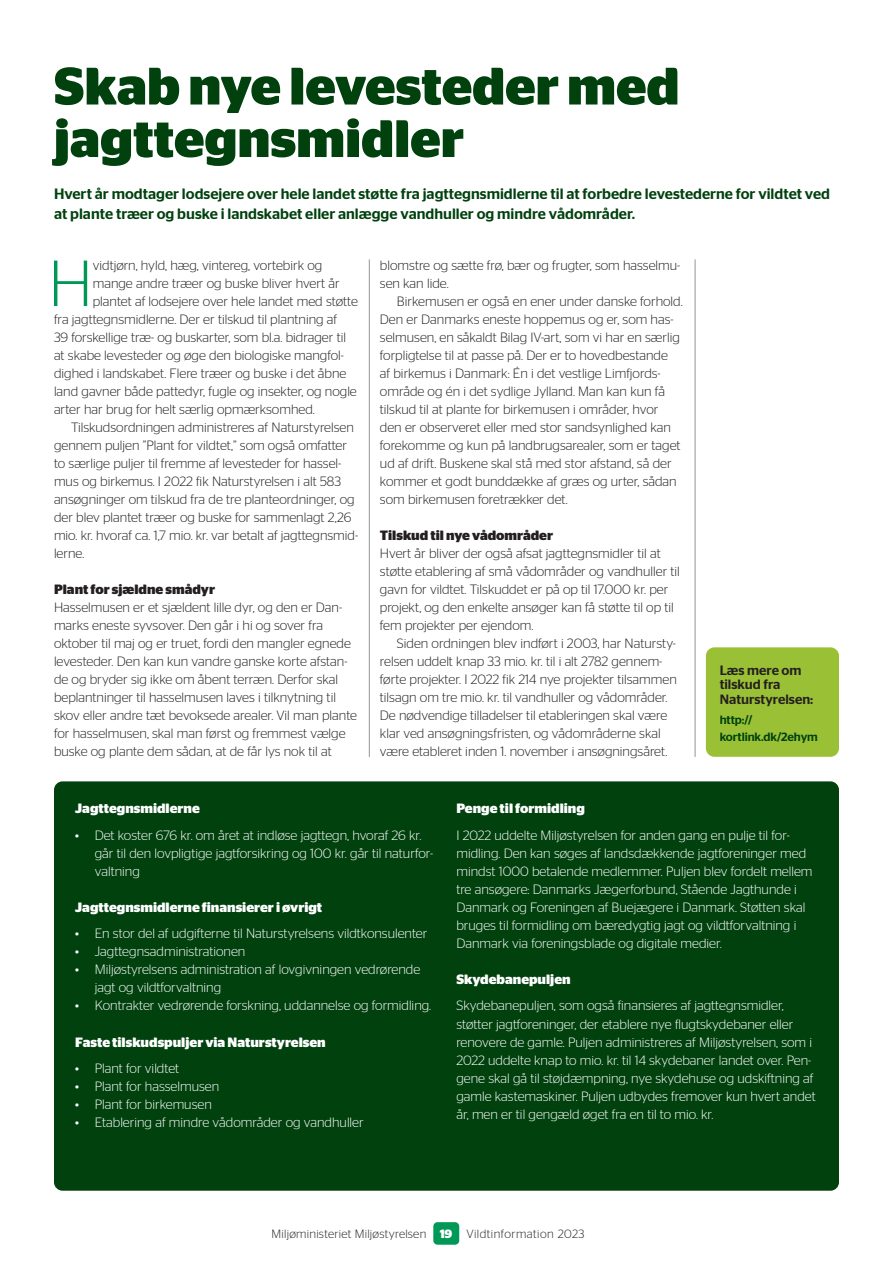
<style>
.page{position:relative;width:893px;height:1263px;background:#fff}
.page>*{position:absolute;margin:0;border:0;box-sizing:border-box;transform-origin:0 0}
.Brød_første{font:300 64.95px "Stag Sans";color:#009856}
.Rubrik{font:700 52.5px/52.5px "Stag Sans";color:#00410e}
.Underrubrik{font:500 15px/19.5px "Stag Sans";color:#00410e}
.bulletliste{font:300 13.5px/18px "Stag Sans";color:#fff}
.BRØD{font:300 13.5px/18px "Stag Sans";color:#231f20}
.Brød_uden_indryk{font:300 13.5px/18px "Stag Sans";color:#231f20}
.Brød_første-2{font:300 13.5px "Stag Sans";color:#231f20}
.Faktarubrik{font:700 13.5px "Stag Sans";color:#fff}
.mellemrubrik{font:700 13.5px "Stag Sans";color:#231f20}
.Nyttige_links_rubrik{font:500 13.5px/14.5px "Stag Sans";color:#231f20}
.t1{font:300 12px "Stag Sans";letter-spacing:.02em;color:#231f20}
.bulletliste-2{font:500 12px/16.5px "Stag Sans";letter-spacing:-.01em;color:#00410e}
.s1{font-weight:700;color:#fff}
</style>
<div class="page">
<div style="left:433px;top:1222px;width:26px;height:23px;background:#009856;border-radius:4px"></div>
<div style="left:54px;top:781px;width:785px;height:410px;background:#00410e;border-radius:9px"></div>
<div style="left:706px;top:647px;width:133px;height:110px;background:#9ac035;border-radius:9px"></div>
<hr style="left:369px;top:259px;width:1px;height:498px;background:#939598">
<hr style="left:695px;top:259px;width:1px;height:498px;background:#939598">
<p class="Rubrik" style="left:54px;top:60px;width:627px">Skab nye levesteder med jagttegnsmidler</p>
<p class="Underrubrik" style="left:54px;top:183px;width:777px">Hvert år modtager lodsejere over hele landet støtte fra jagttegnsmidlerne til at forbedre levestederne for vildtet ved at plante træer og buske i landskabet eller anlægge vandhuller og mindre vådområder.</p>
<p class="Brød_første" style="left:48px;top:248px;width:46px">H</p>
<p class="Brød_første-2" style="left:93px;top:258px;width:231px">vidtjørn, hyld, hæg, vintereg, vortebirk og</p>
<p class="Brød_første-2" style="left:93px;top:276px;width:249px">mange andre træer og buske bliver hvert år</p>
<p class="Brød_første-2" style="left:93px;top:294px;width:267px">plantet af lodsejere over hele landet med støtte</p>
<p class="Brød_første-2" style="left:54px;top:312px;width:285px">fra jagttegnsmidlerne. Der er tilskud til plantning af</p>
<p class="Brød_første-2" style="left:54px;top:330px;width:293px">39 forskellige træ- og buskarter, som bl.a. bidrager til</p>
<p class="Brød_første-2" style="left:54px;top:348px;width:291px">at skabe levesteder og øge den biologiske mangfol-</p>
<p class="Brød_første-2" style="left:54px;top:366px;width:294px">dighed i landskabet. Flere træer og buske i det åbne</p>
<p class="Brød_første-2" style="left:54px;top:384px;width:304px">land gavner både pattedyr, fugle og insekter, og nogle</p>
<p class="Brød_første-2" style="left:54px;top:402px;width:262px">arter har brug for helt særlig opmærksomhed.</p>
<p class="BRØD" style="left:54px;top:418px;width:306px;text-indent:17px">Tilskudsordningen administreres af Naturstyrelsen gennem puljen ”Plant for vildtet,” som også omfatter to særlige puljer til fremme af levesteder for hassel&shy;mus og birkemus. I 2022 fik Naturstyrelsen i alt 583 ansøgninger om tilskud fra de tre planteordninger, og der blev plantet træer og buske for sammenlagt 2,26 mio. kr. hvoraf ca. 1,7 mio. kr. var betalt af jagttegnsmid&shy;lerne.</p>
<p class="mellemrubrik" style="left:54px;top:581px;width:162px">Plant for sjældne smådyr</p>
<p class="Brød_uden_indryk" style="left:54px;top:598px;width:305px">Hasselmusen er et sjældent lille dyr, og den er Dan&shy;marks eneste syvsover. Den går i hi og sover fra oktober til maj og er truet, fordi den mangler egnede levesteder. Den kan kun vandre ganske korte afstan&shy;de og bryder sig ikke om åbent terræn. Derfor skal beplantninger til hasselmusen laves i tilknytning til skov eller andre tæt bevoksede arealer. Vil man plante for hasselmusen, skal man først og fremmest vælge buske og plante dem sådan, at de får lys nok til at</p>
<p class="Brød_uden_indryk" style="left:380px;top:256px;width:302px">blomstre og sætte frø, bær og frugter, som hasselmu&shy;sen kan lide.</p>
<p class="BRØD" style="left:380px;top:292px;width:304px;text-indent:17px">Birkemusen er også en ener under danske forhold.<br>Den er Danmarks eneste hoppemus og er, som has&shy;selmusen, en såkaldt Bilag IV-art, som vi har en særlig forpligtelse til at passe på. Der er to hovedbestande<br>af birkemus i Danmark: Én i det vestlige Limfjords&shy;område og én i det sydlige Jylland. Man kan kun få tilskud til at plante for birkemusen i områder, hvor den er observeret eller med stor sandsynlighed kan forekomme og kun på landbrugsarealer, som er taget ud af drift. Buskene skal stå med stor afstand, så der kommer et godt bunddække af græs og urter, sådan som birkemusen foretrækker det.</p>
<p class="mellemrubrik" style="left:380px;top:527px;width:175px">Tilskud til nye vådområder</p>
<p class="Brød_uden_indryk" style="left:380px;top:544px;width:301px">Hvert år bliver der også afsat jagttegnsmidler til at støtte etablering af små vådområder og vandhuller til gavn for vildtet. Tilskuddet er på op til 17.000 kr. per projekt, og den enkelte ansøger kan få støtte til op til fem projekter per ejendom.</p>
<p class="BRØD" style="left:380px;top:634px;width:298px;text-indent:17px">Siden ordningen blev indført i 2003, har Natursty&shy;relsen uddelt knap 33 mio. kr. til i alt 2782 gennem&shy;førte projekter. I 2022 fik 214 nye projekter tilsammen tilsagn om tre mio. kr. til vandhuller og vådområder.<br>De nødvendige tilladelser til etableringen skal være klar ved ansøgningsfristen, og vådområderne skal være etableret inden 1. november i ansøgningsåret.</p>
<p class="Nyttige_links_rubrik" style="left:720px;top:661px;width:95px">Læs mere om tilskud fra<br>Naturstyrelsen:</p>
<p class="bulletliste-2" style="left:720px;top:711px;width:100px">http:// kortlink.dk/2ehym</p>
<p class="Faktarubrik" style="left:75px;top:801px;width:126px">Jagttegnsmidlerne</p>
<p class="bulletliste" style="left:95px;top:826px;width:340px;text-indent:-20px">• Det koster 676 kr. om året at indløse jagttegn, hvoraf 26 kr. går til den lovpligtige jagtforsikring og 100 kr. går til naturfor&shy;valtning</p>
<p class="Faktarubrik" style="left:75px;top:899px;width:248px">Jagttegnsmidlerne finansierer i øvrigt</p>
<p class="bulletliste" style="left:75px;top:924px;width:354px">• En stor del af udgifterne til Naturstyrelsens vildtkonsulenter</p>
<p class="bulletliste" style="left:75px;top:942px;width:172px">• Jagttegnsadministrationen</p>
<p class="bulletliste" style="left:95px;top:960px;width:327px;text-indent:-20px">• Miljøstyrelsens administration af lovgivningen vedrørende jagt og vildtforvaltning</p>
<p class="bulletliste" style="left:75px;top:996px;width:357px">• Kontrakter vedrørende forskning, uddannelse og formidling.</p>
<p class="Faktarubrik" style="left:75px;top:1034px;width:252px">Faste tilskudspuljer via Naturstyrelsen</p>
<p class="bulletliste" style="left:75px;top:1059px;width:105px">• Plant for vildtet</p>
<p class="bulletliste" style="left:75px;top:1077px;width:145px">• Plant for hasselmusen</p>
<p class="bulletliste" style="left:75px;top:1095px;width:138px">• Plant for birkemusen</p>
<p class="bulletliste" style="left:75px;top:1113px;width:290px">• Etablering af mindre vådområder og vandhuller</p>
<p class="Faktarubrik" style="left:456px;top:801px;width:130px">Penge til formidling</p>
<p class="bulletliste" style="left:456px;top:826px;width:358px">I 2022 uddelte Miljøstyrelsen for anden gang en pulje til for&shy;midling. Den kan søges af landsdækkende jagtforeninger med mindst 1000 betalende medlemmer. Puljen blev fordelt mellem tre ansøgere: Danmarks Jægerforbund, Stående Jagthunde i Danmark og Foreningen af Buejægere i Danmark. Støtten skal bruges til formidling om bæredygtig jagt og vildtforvaltning i Danmark via foreningsblade og digitale medier.</p>
<p class="Faktarubrik" style="left:456px;top:971px;width:116px">Skydebanepuljen</p>
<p class="bulletliste" style="left:456px;top:996px;width:361px">Skydebanepuljen, som også finansieres af jagttegnsmidler, støtter jagtforeninger, der etablere nye flugtskydebaner eller renovere de gamle. Puljen administreres af Miljøstyrelsen, som i 2022 uddelte knap to mio. kr. til 14 skydebaner landet over. Pen&shy;gene skal gå til støjdæmpning, nye skydehuse og udskiftning af gamle kastemaskiner. Puljen udbydes fremover kun hvert andet år, men er til gengæld øget fra en til to mio. kr.</p>
<p class="t1" style="left:272px;top:1227px;width:314px">Miljøministeriet Miljøstyrelsen <span class="s1">19</span> Vildtinformation 2023</p>
</div>
